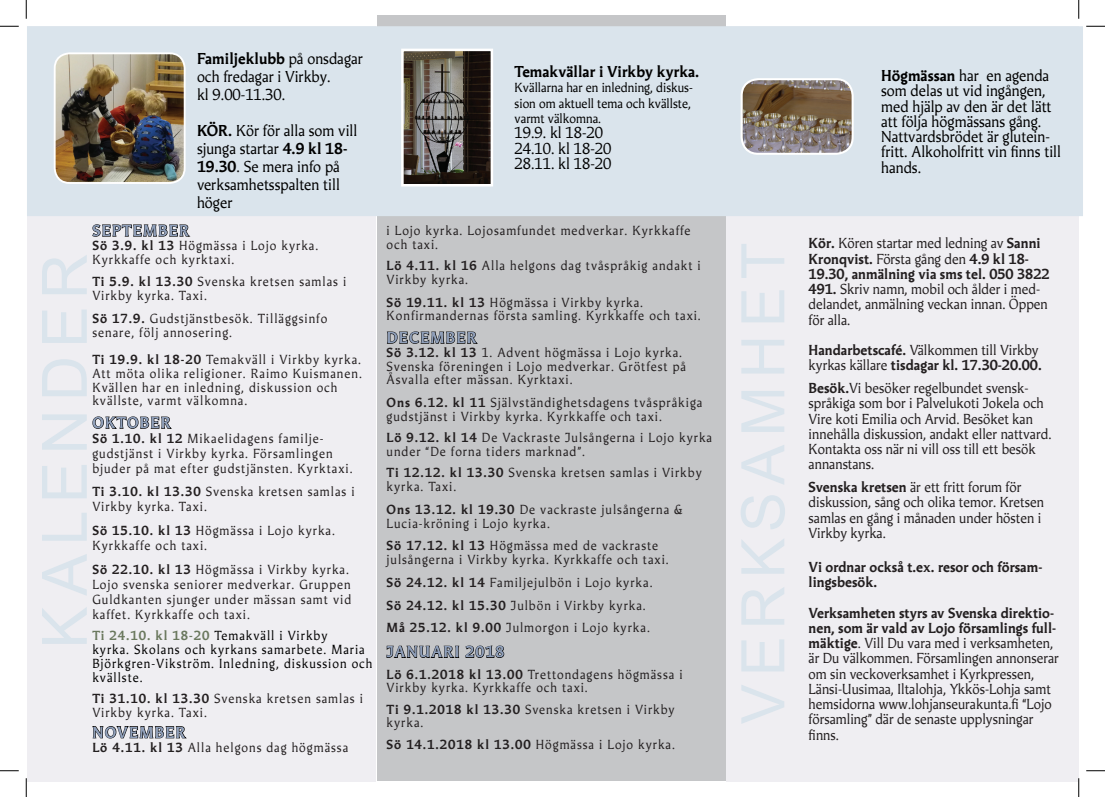
<style>
.page{position:relative;width:1105px;height:797px;background:#fff}
.page>*{position:absolute;margin:0;border:0;box-sizing:border-box;transform-origin:0 0}
.t1{font:62.5px "Arial";letter-spacing:.13em;color:#dae4ec}
.t2{font:60px "Arial";letter-spacing:.13em;color:#dae4ec}
.t3{font:15px/15.2px "Martti";color:#000}
.t4{font:700 15px "Martti";letter-spacing:.09em;color:#8f9fba}
.t5{font:700 15px "Martti";color:#000}
.t6{font:13.75px/15.2px "Martti";color:#231f20}
.t7{font:700 13.75px/15.2px "Martti";color:#231f20}
.t8{font:12.5px/13.8px "Martti";letter-spacing:.075em;color:#231f20}
.t9{font:12.5px/13.8px "Martti";letter-spacing:.075em;color:#000}
.t10{font:12.5px/15.2px "Martti";color:#000}
.s1{font-weight:700}
.s2{font-weight:700;color:#6a785e}
.s3{font-weight:400}
</style>
<div class="page">
<div style="left:27px;top:26px;width:349px;height:755px;background:#efeef2"></div>
<div style="left:377px;top:16px;width:349px;height:765px;background:#c5c6c8"></div>
<div style="left:726px;top:26px;width:352px;height:755px;background:#efeef2"></div>
<div style="left:27px;top:26px;width:1056px;height:190px;background:#dae4ec"></div>
<img style="left:742px;top:81px;width:109px;height:73px">
<div style="left:741px;top:78px;width:113px;height:77px;border:2px solid #fff;border-radius:17px"></div>
<img style="left:56px;top:55px;width:127px;height:127px">
<div style="left:54px;top:52px;width:132px;height:132px;border:2px solid #fff;border-radius:15px"></div>
<svg style="left:92px;top:214px;width:99px;height:23px"></svg>
<svg style="left:92px;top:416px;width:80px;height:13px"></svg>
<svg style="left:92px;top:726px;width:95px;height:13px"></svg>
<svg style="left:387px;top:331px;width:91px;height:13px"></svg>
<svg style="left:386px;top:645px;width:73px;height:13px"></svg>
<svg style="left:465px;top:645px;width:39px;height:13px"></svg>
<img style="left:404px;top:52px;width:86px;height:131px">
<div style="left:401px;top:49px;width:92px;height:137px;border:2px solid #fff"></div>
<svg style="left:0;top:25px;width:19px;height:2px"></svg>
<svg style="left:1086px;top:25px;width:19px;height:2px"></svg>
<svg style="left:0;top:770px;width:19px;height:1px"></svg>
<svg style="left:1086px;top:770px;width:19px;height:1px"></svg>
<svg style="left:25px;top:0;width:2px;height:19px"></svg>
<svg style="left:25px;top:778px;width:2px;height:19px"></svg>
<svg style="left:1078px;top:0;width:1px;height:19px"></svg>
<svg style="left:1078px;top:778px;width:1px;height:19px"></svg>
<p class="t3" style="left:197px;top:50px;width:167px;line-height:18px"><span class="s1">Familjeklubb</span> på onsdagar och fredagar i Virkby.<br>kl 9.00-11.30.</p>
<p class="t3" style="left:197px;top:122px;width:162px;line-height:18px"><span class="s1">KÖR.</span> Kör för alla som vill sjunga startar <span class="s1">4.9 kl 18-<br>19.30</span>. Se mera info på verksamhetsspalten till höger</p>
<p class="t4" style="left:92px;top:221px;width:98px">SEPTEMBER</p>
<p class="t8" style="left:92px;top:238px;width:227px"><span class="s1">Sö 3.9. kl 13</span> Högmässa i Lojo kyrka.<br>Kyrkkaffe och kyrktaxi.</p>
<p class="t8" style="left:92px;top:275px;width:255px"><span class="s1">Ti 5.9. kl 13.30</span> Svenska kretsen samlas i<br>Virkby kyrka. Taxi.</p>
<p class="t8" style="left:92px;top:311px;width:236px"><span class="s1">Sö 17.9.</span> Gudstjänstbesök. Tilläggsinfo senare, följ annosering.</p>
<p class="t8" style="left:92px;top:353px;width:271px"><span class="s1">Ti 19.9. kl 18-20</span> Temakväll i Virkby kyrka.<br>Att möta olika religioner. Raimo Kuismanen.<br>Kvällen har en inledning, diskussion och kvällste, varmt välkomna.</p>
<p class="t4" style="left:92px;top:413px;width:80px">OKTOBER</p>
<p class="t8" style="left:92px;top:431px;width:262px;line-height:15px"><span class="s1">Sö 1.10. kl 12</span> Mikaelidagens familje&shy;gudstjänst i Virkby kyrka. Församlingen bjuder på mat efter gudstjänsten. Kyrktaxi.</p>
<p class="t8" style="left:92px;top:484px;width:264px;line-height:15px"><span class="s1">Ti 3.10. kl 13.30</span> Svenska kretsen samlas i<br>Virkby kyrka. Taxi.</p>
<p class="t8" style="left:92px;top:523px;width:244px;line-height:15px"><span class="s1">Sö 15.10. kl 13</span> Högmässa i Lojo kyrka.<br>Kyrkkaffe och taxi.</p>
<p class="t8" style="left:92px;top:562px;width:260px;line-height:15px"><span class="s1">Sö 22.10. kl 13</span> Högmässa i Virkby kyrka.<br>Lojo svenska seniorer medverkar. Gruppen Guldkanten sjunger under mässan samt vid kaffet. Kyrkkaffe och taxi.</p>
<p class="t9" style="left:92px;top:629px;width:282px"><span class="s2">Ti 24.10. kl 18-20</span> Temakväll i Virkby<br>kyrka. Skolans och kyrkans samarbete. Maria Björkgren-Vikström. Inledning, diskussion och kvällste.</p>
<p class="t8" style="left:92px;top:691px;width:272px"><span class="s1">Ti 31.10. kl 13.30</span> Svenska kretsen samlas i<br>Virkby kyrka. Taxi.</p>
<p class="t4" style="left:92px;top:722px;width:95px">NOVEMBER</p>
<p class="t8" style="left:92px;top:740px;width:257px"><span class="s1">Lö 4.11. kl 13</span> Alla helgons dag högmässa</p>
<h1 class="t1" style="left:24px;top:648px;width:396px;rotate:-90deg">KALENDER</h1>
<p class="t5" style="left:515px;top:62px;width:186px">Temakvällar i Virkby kyrka.</p>
<p class="t10" style="left:515px;top:80px;width:180px">Kvällarna har en inledning, diskus&shy;sion om aktuell tema och kvällste, varmt välkomna.</p>
<p class="t3" style="left:515px;top:125px;width:98px">19.9. kl 18-20<br>24.10. kl 18-20<br>28.11. kl 18-20</p>
<p class="t8" style="left:387px;top:224px;width:306px">i Lojo kyrka. Lojosamfundet medverkar. Kyrkkaffe och taxi.</p>
<p class="t8" style="left:387px;top:259px;width:316px"><span class="s1">Lö 4.11. kl 16</span> Alla helgons dag tvåspråkig andakt i<br>Virkby kyrka.</p>
<p class="t8" style="left:387px;top:295px;width:316px"><span class="s1">Sö 19.11. kl 13</span> Högmässa i Virkby kyrka.<br>Konfirmandernas första samling. Kyrkkaffe och taxi.</p>
<p class="t4" style="left:387px;top:328px;width:92px">DECEMBER</p>
<p class="t8" style="left:387px;top:345px;width:301px"><span class="s1">Sö 3.12. kl 13</span> 1. Advent högmässa i Lojo kyrka.<br>Svenska föreningen i Lojo medverkar. Grötfest på<br>Åsvalla efter mässan. Kyrktaxi.</p>
<p class="t8" style="left:387px;top:396px;width:317px"><span class="s1">Ons 6.12. kl 11</span> Självständighetsdagens tvåspråkiga gudstjänst i Virkby kyrka. Kyrkkaffe och taxi.</p>
<p class="t8" style="left:387px;top:431px;width:327px"><span class="s1">Lö 9.12. kl 14</span> De Vackraste Julsångerna i Lojo kyrka under “De forna tiders marknad”.</p>
<p class="t8" style="left:387px;top:466px;width:317px"><span class="s1">Ti 12.12. kl 13.30</span> Svenska kretsen samlas i Virkby kyrka. Taxi.</p>
<p class="t8" style="left:387px;top:502px;width:298px"><span class="s1">Ons 13.12. kl 19.30</span> De vackraste julsångerna &amp;<br>Lucia-kröning i Lojo kyrka.</p>
<p class="t8" style="left:387px;top:539px;width:284px"><span class="s1">Sö 17.12. kl 13</span> Högmässa med de vackraste julsångerna i Virkby kyrka. Kyrkkaffe och taxi.</p>
<p class="t8" style="left:387px;top:571px;width:267px;line-height:22.8px"><span class="s1">Sö 24.12. kl 14</span> Familjejulbön i Lojo kyrka.<br><span class="s1">Sö 24.12. kl 15.30</span> Julbön i Virkby kyrka.<br><span class="s1">Må 25.12. kl 9.00</span> Julmorgon i Lojo kyrka.</p>
<p class="t4" style="left:387px;top:642px;width:119px">JANUARI 2018</p>
<p class="t8" style="left:387px;top:667px;width:298px"><span class="s1">Lö 6.1.2018 kl 13.00</span> Trettondagens högmässa i<br>Virkby kyrka. Kyrkkaffe och taxi.</p>
<p class="t8" style="left:387px;top:702px;width:290px"><span class="s1">Ti 9.1.2018 kl 13.30</span> Svenska kretsen i Virkby kyrka.</p>
<p class="t8" style="left:387px;top:737px;width:290px"><span class="s1">Sö 14.1.2018 kl 13.00</span> Högmässa i Lojo kyrka.</p>
<p class="t3" style="left:881px;top:68px;width:181px"><span class="s1">Högmässan</span> har en agenda som delas ut vid ingången, med hjälp av den är det lätt att följa högmässans gång.<br>Nattvardsbrödet är glutein&shy;fritt. Alkoholfritt vin finns till hands.</p>
<h2 class="t2" style="left:724px;top:724px;width:483px;rotate:-90deg">VERKSAMHET</h2>
<p class="t6" style="left:808px;top:236px;width:242px"><span class="s1">Kör.</span> Kören startar med ledning av <span class="s1">Sanni Kronqvist.</span> Första gång den <span class="s1">4.9 kl 18- 19.30, anmälning via sms tel. 050 3822<br>491.</span> Skriv namn, mobil och ålder i med&shy;delandet, anmälning veckan innan. Öppen för alla.</p>
<p class="t7" style="left:808px;top:342px;width:235px">Handarbetscafé. <span class="s3">Välkommen till Virkby kyrkas källare</span> tisdagar kl. 17.30-20.00.</p>
<p class="t6" style="left:808px;top:380px;width:244px"><span class="s1">Besök.</span>Vi besöker regelbundet svensk&shy;språkiga som bor i Palvelukoti Jokela och Vire koti Emilia och Arvid. Besöket kan innehålla diskussion, andakt eller nattvard.<br>Kontakta oss när ni vill oss till ett besök annanstans.</p>
<p class="t6" style="left:808px;top:479px;width:237px"><span class="s1">Svenska kretsen</span> är ett fritt forum för diskussion, sång och olika temor. Kretsen samlas en gång i månaden under hösten i Virkby kyrka.</p>
<p class="t7" style="left:808px;top:559px;width:235px">Vi ordnar också t.ex. resor och försam&shy;lingsbesök.</p>
<p class="t6" style="left:808px;top:605px;width:252px"><span class="s1">Verksamheten styrs av Svenska direktio&shy;nen, som är vald av Lojo församlings full&shy;mäktige</span>. Vill Du vara med i verksamheten, är Du välkommen. Församlingen annonserar om sin veckoverksamhet i Kyrkpressen, Länsi-Uusimaa, Iltalohja, Ykkös-Lohja samt hemsidorna www.lohjanseurakunta.fi “Lojo församling” där de senaste upplysningar finns.</p>
</div>
